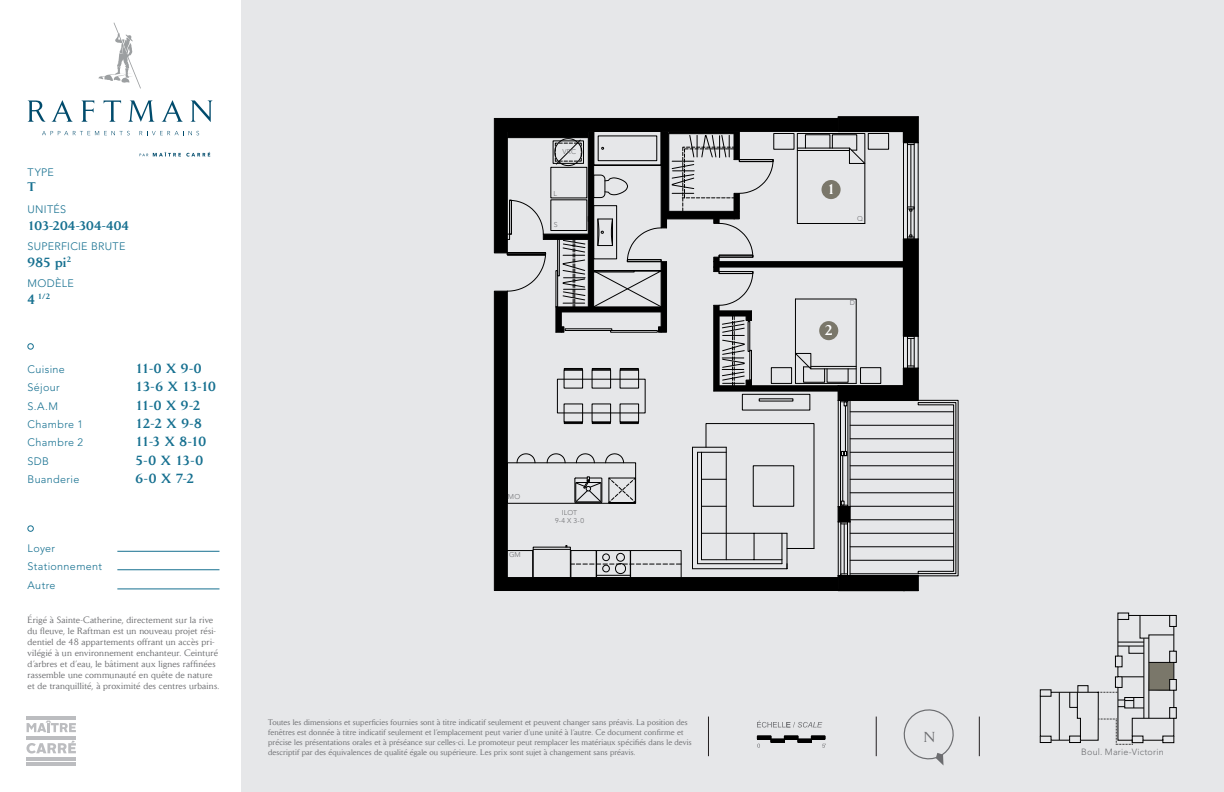
<style>
.page{position:relative;width:1224px;height:792px;background:#fff}
.page>*{position:absolute;margin:0;border:0;box-sizing:border-box;transform-origin:0 0}
.t1{font:14.4px "Daily News";color:#6c6d70}
.t2{font:500 14px "Daily News";color:#fff}
.t3{font:500 13.2px "Daily News";letter-spacing:-.04em;color:#167090}
.t4{font:500 12.4px "Daily News";letter-spacing:-.01em;color:#167090;scale:1.06 1}
.t5{font:300 10.8px "Avenir LT Std";letter-spacing:.03em;color:#167090}
.t6{font:9px/11px "Daily News";letter-spacing:.02em;color:#6c6d70}
.t7{font:300 9px "Avenir LT Std";letter-spacing:.02em;color:#6c6d70}
.t8{font:8px/10px "Daily News";letter-spacing:.015em;color:#6c6d70}
.t9{font:500 7.7px "Daily News";color:#167090}
.t10{font:300 7px "Avenir LT Std";letter-spacing:.02em;color:#6c6d70}
.s1{font-size:13.2px}
</style>
<div class="page">
<svg style="left:28px;top:526px;width:6px;height:6px"></svg>
<hr style="left:117px;top:589px;width:102px;height:1px;background:#167090">
<hr style="left:117px;top:570px;width:102px;height:1px;background:#167090">
<hr style="left:117px;top:551px;width:102px;height:1px;background:#167090">
<svg style="left:28px;top:100px;width:18px;height:22px"></svg>
<svg style="left:52px;top:100px;width:21px;height:22px"></svg>
<svg style="left:81px;top:100px;width:13px;height:22px"></svg>
<svg style="left:104px;top:100px;width:17px;height:22px"></svg>
<svg style="left:128px;top:100px;width:27px;height:22px"></svg>
<svg style="left:162px;top:100px;width:21px;height:22px"></svg>
<svg style="left:191px;top:100px;width:22px;height:22px"></svg>
<svg style="left:42px;top:131px;width:88px;height:4px"></svg>
<svg style="left:140px;top:131px;width:60px;height:4px"></svg>
<svg style="left:99px;top:23px;width:42px;height:65px"></svg>
<svg style="left:140px;top:152px;width:70px;height:5px"></svg>
<hr style="left:27px;top:716px;width:49px;height:3px;background:#bcbdc0">
<hr style="left:27px;top:736px;width:49px;height:3px;background:#bcbdc0">
<hr style="left:27px;top:762px;width:49px;height:3px;background:#bcbdc0">
<hr style="left:27px;top:757px;width:49px;height:3px;background:#bcbdc0">
<svg style="left:26px;top:740px;width:50px;height:14px"></svg>
<svg style="left:27px;top:721px;width:49px;height:11px"></svg>
<svg style="left:28px;top:343px;width:6px;height:6px"></svg>
<div style="left:242px;top:0;width:982px;height:792px;background:#e6e7e9"></div>
<hr style="left:708px;top:717px;width:1px;height:39px;background:#231f20">
<hr style="left:876px;top:717px;width:1px;height:39px;background:#231f20">
<hr style="left:979px;top:717px;width:1px;height:39px;background:#231f20">
<svg style="left:757px;top:721px;width:65px;height:7px"></svg>
<svg style="left:822px;top:744px;width:4px;height:4px"></svg>
<div style="left:798px;top:739px;width:14px;height:3px;border:1px solid #000"></div>
<div style="left:784px;top:736px;width:14px;height:3px;border:1px solid #000"></div>
<div style="left:771px;top:739px;width:14px;height:3px;border:1px solid #000"></div>
<div style="left:757px;top:736px;width:14px;height:3px;border:1px solid #000"></div>
<div style="left:811px;top:736px;width:14px;height:3px;border:1px solid #000"></div>
<svg style="left:903px;top:709px;width:51px;height:57px"></svg>
<svg style="left:1040px;top:613px;width:136px;height:132px"></svg>
<svg style="left:493px;top:116px;width:463px;height:476px"></svg>
<div style="left:819px;top:321px;width:19px;height:19px;background:#7a776a;border-radius:50%"></div>
<div style="left:822px;top:180px;width:19px;height:19px;background:#7a776a;border-radius:50%"></div>
<p class="t5" style="left:28px;top:166px;width:28px">TYPE</p>
<p class="t4" style="left:28px;top:179px;width:9px">T</p>
<p class="t5" style="left:28px;top:203px;width:40px">UNITÉS</p>
<p class="t4" style="left:28px;top:218px;width:97px">103-204-304-404</p>
<p class="t5" style="left:28px;top:240px;width:99px">SUPERFICIE BRUTE</p>
<p class="t3" style="left:28px;top:254px;width:45px">985 pi<sup>2</sup></p>
<p class="t5" style="left:28px;top:277px;width:48px">MODÈLE</p>
<p class="t9" style="left:28px;top:292px;width:24px"><span class="s1">4</span> 1/2</p>
<p class="t5" style="left:28px;top:363px;width:39px">Cuisine</p>
<p class="t3" style="left:136px;top:360px;width:67px">11-0 X 9-0</p>
<p class="t5" style="left:28px;top:381px;width:34px">Séjour</p>
<p class="t3" style="left:136px;top:379px;width:82px">13-6 X 13-10</p>
<p class="t5" style="left:28px;top:400px;width:32px">S.A.M</p>
<p class="t3" style="left:136px;top:397px;width:66px">11-0 X 9-2</p>
<p class="t5" style="left:28px;top:418px;width:57px">Chambre 1</p>
<p class="t3" style="left:136px;top:415px;width:68px">12-2 X 9-8</p>
<p class="t5" style="left:28px;top:436px;width:57px">Chambre 2</p>
<p class="t3" style="left:136px;top:434px;width:72px">11-3 X 8-10</p>
<p class="t5" style="left:28px;top:455px;width:23px">SDB</p>
<p class="t3" style="left:136px;top:452px;width:69px">5-0 X 13-0</p>
<p class="t5" style="left:28px;top:473px;width:53px">Buanderie</p>
<p class="t3" style="left:136px;top:470px;width:60px">6-0 X 7-2</p>
<p class="t5" style="left:28px;top:542px;width:29px">Loyer</p>
<p class="t5" style="left:28px;top:560px;width:76px">Stationnement</p>
<p class="t5" style="left:28px;top:578px;width:29px">Autre</p>
<p class="t6" style="left:28px;top:614px;width:193px">Érigé à Sainte-Catherine, directement sur la rive du fleuve, le Raftman est un nouveau projet rési&shy;dentiel de 48 appartements offrant un accès pri&shy;vilégié à un environnement enchanteur. Ceinturé d’arbres et d’eau, le bâtiment aux lignes raffinées rassemble une communauté en quête de nature et de tranquillité, à proximité des centres urbains.</p>
<p class="t10" style="left:562px;top:147px;width:15px">VRC</p>
<p class="t10" style="left:554px;top:190px;width:5px">L</p>
<p class="t10" style="left:554px;top:221px;width:5px">S</p>
<p class="t10" style="left:508px;top:493px;width:14px">MO</p>
<p class="t10" style="left:509px;top:550px;width:13px">GM</p>
<p class="t10" style="left:562px;top:509px;width:17px">ILOT</p>
<p class="t10" style="left:555px;top:517px;width:30px">9-4 X 3-0</p>
<p class="t8" style="left:268px;top:717px;width:425px">Toutes les dimensions et superficies fournies sont à titre indicatif seulement et peuvent changer sans préavis. La position des fenêtres est donnée à titre indicatif seulement et l’emplacement peut varier d’une unité à l’autre. Ce document confirme et précise les présentations orales et à préséance sur celles-ci. Le promoteur peut remplacer les matériaux spécifiés dans le devis descriptif par des équivalences de qualité égale ou supérieure. Les prix sont sujet à changement sans préavis.</p>
<p class="t2" style="left:827px;top:181px;width:10px">1</p>
<p class="t10" style="left:857px;top:214px;width:7px">Q</p>
<p class="t2" style="left:825px;top:322px;width:10px">2</p>
<p class="t10" style="left:850px;top:299px;width:7px">D</p>
<p class="t1" style="left:924px;top:729px;width:13px">N</p>
<p class="t7" style="left:1081px;top:747px;width:84px">Boul. Marie-Victorin</p>
</div>
